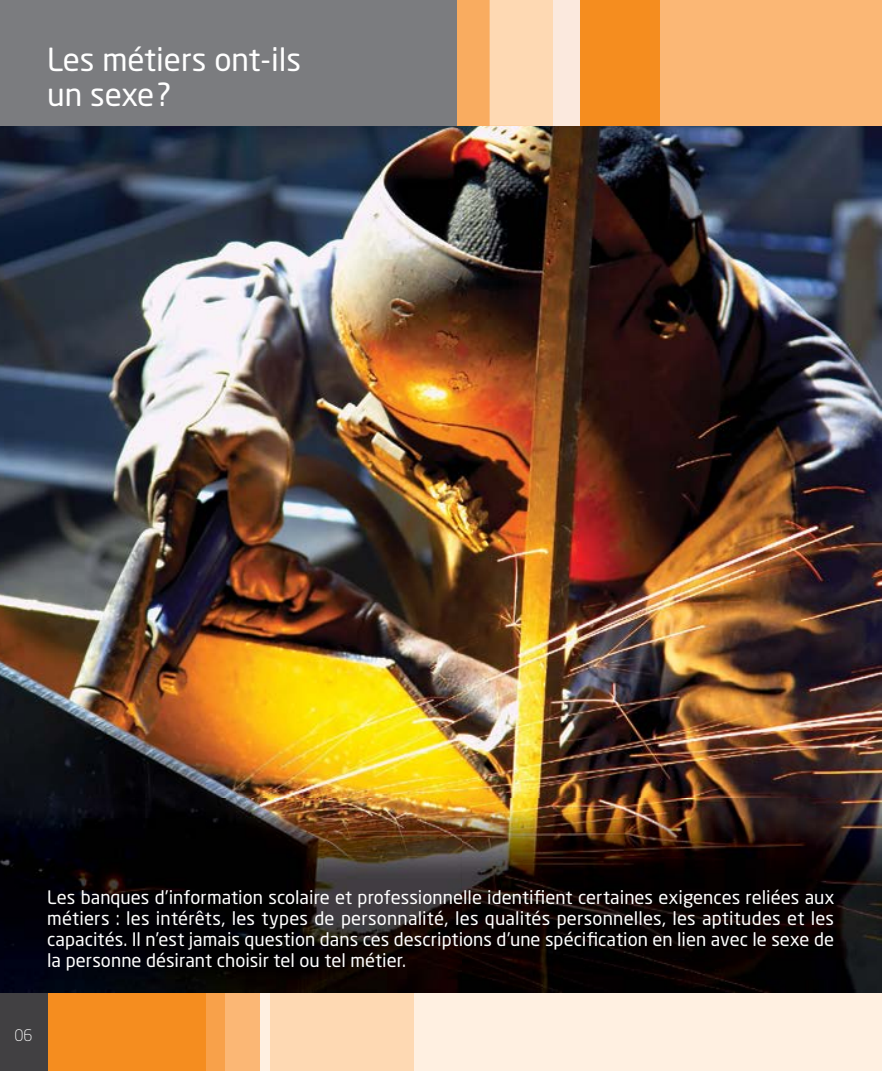
<style>
.page{position:relative;width:882px;height:1071px;background:#fff}
.page>*{position:absolute;margin:0;border:0;box-sizing:border-box;transform-origin:0 0}
.t1{font:31.5px/35px "Neo Sans Std";color:#fff}
.t2{font:18.38px/21px "Neo Sans Std";color:#fff;text-align:justify}
.t3{font:300 15.75px "Neo Sans Std";color:#fff}
</style>
<div class="page">
<img style="left:0;top:126px;width:882px;height:673px">
<div style="left:22px;top:992px;width:860px;height:79px;background:#fff0e1"></div>
<div style="left:47px;top:992px;width:178px;height:79px;background:#f58d1f"></div>
<div style="left:225px;top:992px;width:36px;height:79px;background:#fbb775"></div>
<div style="left:207px;top:992px;width:18px;height:79px;background:#f8a14a"></div>
<div style="left:270px;top:992px;width:144px;height:79px;background:#fed9b3"></div>
<div style="left:0;top:992px;width:47px;height:79px;background:#414042"></div>
<img style="left:0;top:799px;width:882px;height:193px">
<div style="left:0;top:0;width:882px;height:126px;background:#fbb775"></div>
<div style="left:414px;top:0;width:245px;height:126px;background:#f58d1f"></div>
<div style="left:490px;top:0;width:63px;height:126px;background:#fed9b3"></div>
<div style="left:453px;top:0;width:37px;height:126px;background:#f9ac60"></div>
<div style="left:553px;top:0;width:27px;height:126px;background:#fbe9de"></div>
<div style="left:0;top:0;width:457px;height:126px;background:#7b7c7f"></div>
<h1 class="t1" style="left:47px;top:42px;width:255px">Les métiers ont-ils un sexe?</h1>
<p class="t2" style="left:47px;top:887px;width:789px">Les banques d’information scolaire et professionnelle identifient certaines exigences reliées aux métiers : les intérêts, les types de personnalité, les qualités personnelles, les aptitudes et les capacités. Il n’est jamais question dans ces descriptions d’une spécification en lien avec le sexe de la personne désirant choisir tel ou tel métier.</p>
<p class="t3" style="left:14px;top:1026px;width:20px">06</p>
</div>
